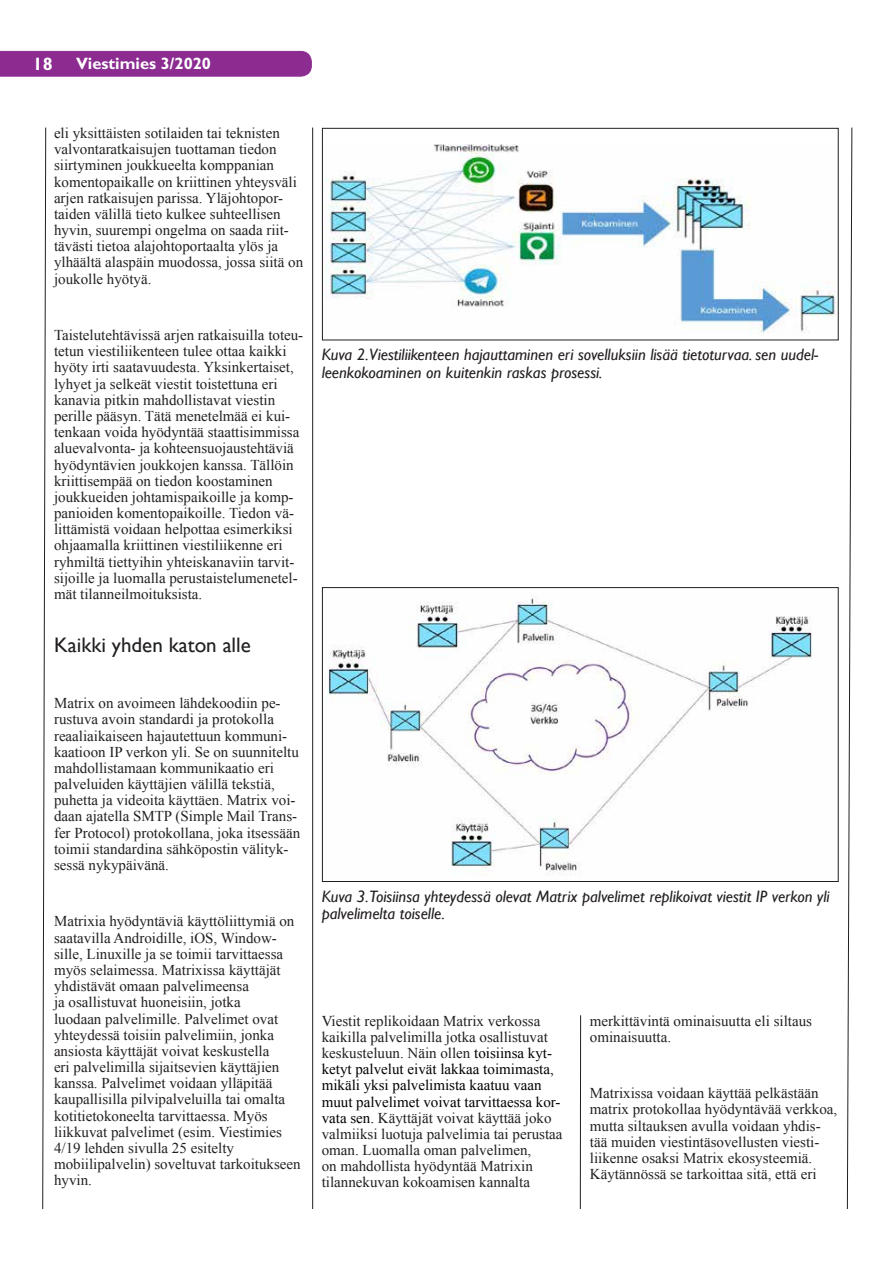
<style>
.page{position:relative;width:893px;height:1263px;background:#fff}
.page>*{position:absolute;margin:0;border:0;box-sizing:border-box;transform-origin:0 0}
.t1{font:21px "Gill Sans";color:#231f20}
.t2{font:700 18px "Gill Sans Std";color:#fff}
.t3{font:italic 16.5px/17.9px "Gill Sans";color:#231f20}
.t4{font:700 16.5px "Gill Sans Std";color:#fff}
.t5{font:15px/16.2px "Times New Roman";color:#231f20}
.s1{color:#000}
</style>
<div class="page">
<div style="left:0;top:51px;width:312px;height:26px;background:#8c2c91"></div>
<img style="left:325px;top:145px;width:511px;height:188px">
<div style="left:322px;top:128px;width:516px;height:212px;border:1px solid #231f20"></div>
<img style="left:328px;top:596px;width:484px;height:280px">
<div style="left:322px;top:587px;width:516px;height:295px;border:1px solid #231f20"></div>
<svg style="left:42px;top:127px;width:4px;height:1082px"></svg>
<hr style="left:312px;top:128px;width:1px;height:1081px;background:#231f20">
<hr style="left:580px;top:1015px;width:1px;height:194px;background:#231f20">
<svg style="left:847px;top:127px;width:5px;height:1082px"></svg>
<p class="t2" style="left:33px;top:53px;width:21px">18</p>
<p class="t4" style="left:76px;top:53px;width:136px">Viestimies 3/2020</p>
<p class="t5" style="left:54px;top:125px;width:251px">eli yksittäisten sotilaiden tai teknisten valvontaratkaisujen tuottaman tiedon siirtyminen joukkueelta komppanian komentopaikalle on kriittinen yhteysväli arjen ratkaisujen parissa. Yläjohtopor&shy;taiden välillä tieto kulkee suhteellisen hyvin, suurempi ongelma on saada riit&shy;tävästi tietoa alajohtoportaalta ylös ja ylhäältä alaspäin muodossa, jossa siitä on joukolle hyötyä.</p>
<p class="t5" style="left:54px;top:327px;width:251px">Taistelutehtävissä arjen ratkaisuilla toteu&shy;tetun viestiliikenteen tulee ottaa kaikki hyöty irti saatavuudesta. Yksinkertaiset, lyhyet ja selkeät viestit toistettuna eri kanavia pitkin mahdollistavat viestin perille pääsyn. Tätä menetelmää ei kui&shy;tenkaan voida hyödyntää staattisimmissa aluevalvonta- ja kohteensuojaustehtäviä hyödyntävien joukkojen kanssa. Tällöin kriittisempää on tiedon koostaminen joukkueiden johtamispaikoille ja komp&shy;panioiden komentopaikoille. Tiedon vä&shy;littämistä voidaan helpottaa esimerkiksi ohjaamalla kriittinen viestiliikenne eri ryhmiltä tiettyihin yhteiskanaviin tarvit&shy;sijoille ja luomalla perustaistelumenetel&shy;mät tilanneilmoituksista.</p>
<h1 class="t1" style="left:54px;top:632px;width:198px">Kaikki yhden katon alle</h1>
<p class="t5" style="left:54px;top:695px;width:248px">Matrix on avoimeen lähdekoodiin pe&shy;rustuva avoin standardi ja protokolla reaaliaikaiseen hajautettuun kommuni&shy;kaatioon IP verkon yli. Se on suunniteltu mahdollistamaan kommunikaatio eri palveluiden käyttäjien välillä tekstiä, puhetta ja videoita käyttäen. Matrix voi&shy;daan ajatella SMTP (Simple Mail Trans&shy;fer Protocol) protokollana, joka itsessään toimii standardina sähköpostin välityk&shy;sessä nykypäivänä.</p>
<p class="t5" style="left:54px;top:913px;width:248px">Matrixia hyödyntäviä käyttöliittymiä on saatavilla Androidille, iOS, Window&shy;sille, Linuxille ja se toimii tarvittaessa myös selaimessa. Matrixissa käyttäjät yhdistävät omaan palvelimeensa<br>ja osallistuvat huoneisiin, jotka<br>luodaan palvelimille. Palvelimet ovat yhteydessä toisiin palvelimiin, jonka ansiosta käyttäjät voivat keskustella<br>eri palvelimilla sijaitsevien käyttäjien kanssa. Palvelimet voidaan ylläpitää kaupallisilla pilvipalveluilla tai omalta kotitietokoneelta tarvittaessa. Myös liikkuvat palvelimet (esim. Viestimies 4/19 lehden sivulla 25 esitelty mobiilipalvelin) soveltuvat tarkoitukseen hyvin.</p>
<p class="t3" style="left:322px;top:346px;width:498px">Kuva 2.Viestiliikenteen hajauttaminen eri sovelluksiin lisää tietoturvaa. sen uudel&shy;leenkokoaminen on kuitenkin raskas prosessi.</p>
<p class="t3" style="left:322px;top:887px;width:509px">Kuva 3.Toisiinsa yhteydessä olevat Matrix palvelimet replikoivat viestit IP verkon yli palvelimelta toiselle.</p>
<p class="t5" style="left:322px;top:1012px;width:242px">Viestit replikoidaan Matrix verkossa kaikilla palvelimilla jotka osallistuvat keskusteluun. Näin ollen <span class="s1">toisiinsa kyt&shy;ketyt palvelut eivät lakkaa toimimasta, mikäli yksi palvelimista kaatuu vaan muut palvelimet voivat tarvittaessa kor&shy;vata sen.</span> Käyttäjät voivat käyttää joko valmiiksi luotuja palvelimia tai perustaa oman. Luomalla oman palvelimen,<br>on mahdollista hyödyntää Matrixin tilannekuvan kokoamisen kannalta</p>
<p class="t5" style="left:590px;top:1012px;width:224px">merkittävintä ominaisuutta eli siltaus ominaisuutta.</p>
<p class="t5" style="left:590px;top:1085px;width:249px">Matrixissa voidaan käyttää pelkästään matrix protokollaa hyödyntävää verkkoa, mutta siltauksen avulla voidaan yhdis&shy;tää muiden viestintäsovellusten viesti&shy;liikenne osaksi Matrix ekosysteemiä.<br>Käytännössä se tarkoittaa sitä, että eri</p>
</div>
